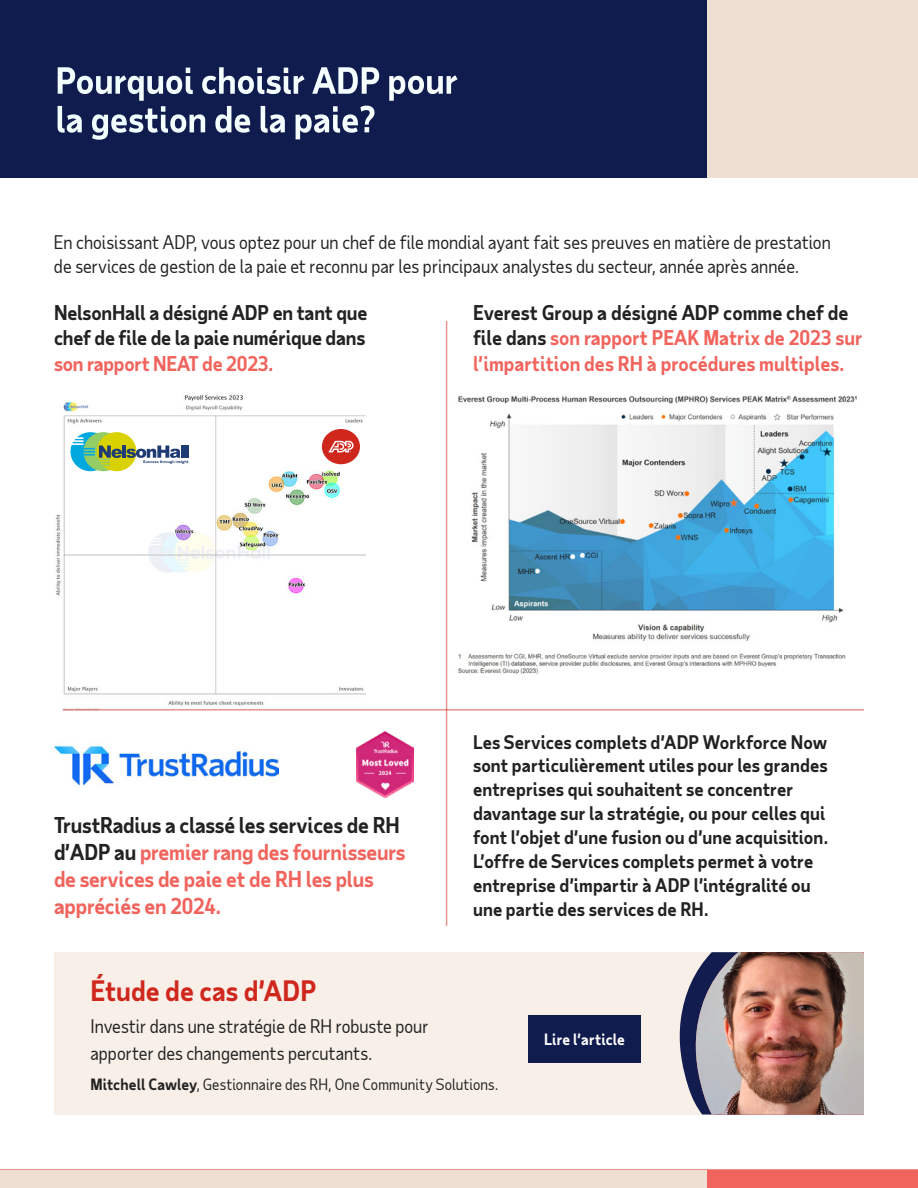
<style>
.page{position:relative;width:918px;height:1188px;background:#fff}
.page>*{position:absolute;margin:0;border:0;box-sizing:border-box;transform-origin:0 0}
.t1{font:700 35.25px/38.7px "Taub Sans";color:#fff}
.t2{font:700 27px "Taub Sans";letter-spacing:.005em;color:#d0271d}
.t3{font:700 21px/27px "Taub Sans";letter-spacing:-.01em;color:#f1645d}
.t4{font:700 19.5px/25.5px "Taub Sans";color:#f1645d}
.t5{font:700 19.5px/25.5px "Taub Sans";letter-spacing:-.01em;color:#222}
.t6{font:700 18px/24px "Taub Sans";letter-spacing:.005em;color:#222}
.t7{font:18px/27px "Taub Sans";color:#222}
.t8{font:15px "Taub Sans";letter-spacing:.01em;color:#222}
.t9{font:700 15px "Taub Sans";letter-spacing:.005em;color:#fff}
.s1{color:#222}
.s2{font-weight:700}
</style>
<div class="page">
<div style="left:54px;top:952px;width:810px;height:162px;background:#f7efe8"></div>
<svg style="left:679px;top:977px;width:15px;height:124px"></svg>
<img style="left:694px;top:952px;width:170px;height:162px">
<div style="left:0;top:0;width:918px;height:178px;background:#111c4e"></div>
<div style="left:708px;top:0;width:210px;height:178px;background:#efdfd2"></div>
<div style="left:0;top:1169px;width:728px;height:19px;background:#efdfd2"></div>
<div style="left:708px;top:1169px;width:210px;height:19px;background:#f1645d"></div>
<hr style="left:0;top:1169px;width:918px;height:1px;background:#e8938e">
<div style="left:528px;top:1015px;width:113px;height:48px;background:#111c4e"></div>
<img style="left:54px;top:745px;width:224px;height:42px">
<img style="left:55px;top:394px;width:310px;height:317px">
<hr style="left:63px;top:709px;width:801px;height:2px;background:#d0271d">
<hr style="left:446px;top:321px;width:1px;height:605px;background:#d0271d">
<div style="left:322px;top:429px;width:38px;height:35px;background:#d0271d;border-radius:50%"></div>
<svg style="left:328px;top:441px;width:26px;height:11px"></svg>
<svg style="left:71px;top:432px;width:118px;height:39px"></svg>
<img style="left:458px;top:395px;width:399px;height:279px">
<img style="left:356px;top:731px;width:58px;height:66px">
<h1 class="t1" style="left:55px;top:60px;width:404px">Pourquoi choisir ADP pour la gestion de la paie?</h1>
<p class="t7" style="left:54px;top:230px;width:778px;line-height:24px">En choisissant ADP, vous optez pour un chef de file mondial ayant fait ses preuves en matière de prestation de services de gestion de la paie et reconnu par les principaux analystes du secteur, année après année.</p>
<p class="t5" style="left:54px;top:299px;width:315px">NelsonHall a désigné ADP en tant que chef de file de la paie numérique dans</p>
<p class="t4" style="left:54px;top:350px;width:221px">son rapport NEAT de 2023.</p>
<p class="t4" style="left:473px;top:299px;width:391px"><span class="s1">Everest Group a désigné ADP comme chef de file dans</span> son rapport PEAK Matrix de 2023 sur l’impartition des RH à procédures multiples.</p>
<p class="t3" style="left:54px;top:811px;width:353px"><span class="s1">TrustRadius a classé les services de RH d’ADP au</span> premier rang des fournisseurs de services de paie et de RH les plus appréciés en 2024.</p>
<p class="t6" style="left:473px;top:729px;width:357px">Les Services complets d’ADP Workforce Now sont particulièrement utiles pour les grandes entreprises qui souhaitent se concentrer davantage sur la stratégie, ou pour celles qui font l’objet d’une fusion ou d’une acquisition.<br>L’offre de Services complets permet à votre entreprise d’impartir à ADP l’intégralité ou une partie des services de RH.</p>
<h2 class="t2" style="left:90px;top:973px;width:228px">Étude de cas d’ADP</h2>
<p class="t7" style="left:90px;top:1013px;width:340px">Investir dans une stratégie de RH robuste pour apporter des changements percutants.</p>
<p class="t8" style="left:90px;top:1075px;width:409px"><span class="s2">Mitchell Cawley</span>, Gestionnaire des RH, One Community Solutions.</p>
<p class="t9" style="left:544px;top:1030px;width:82px">Lire l’article</p>
</div>
